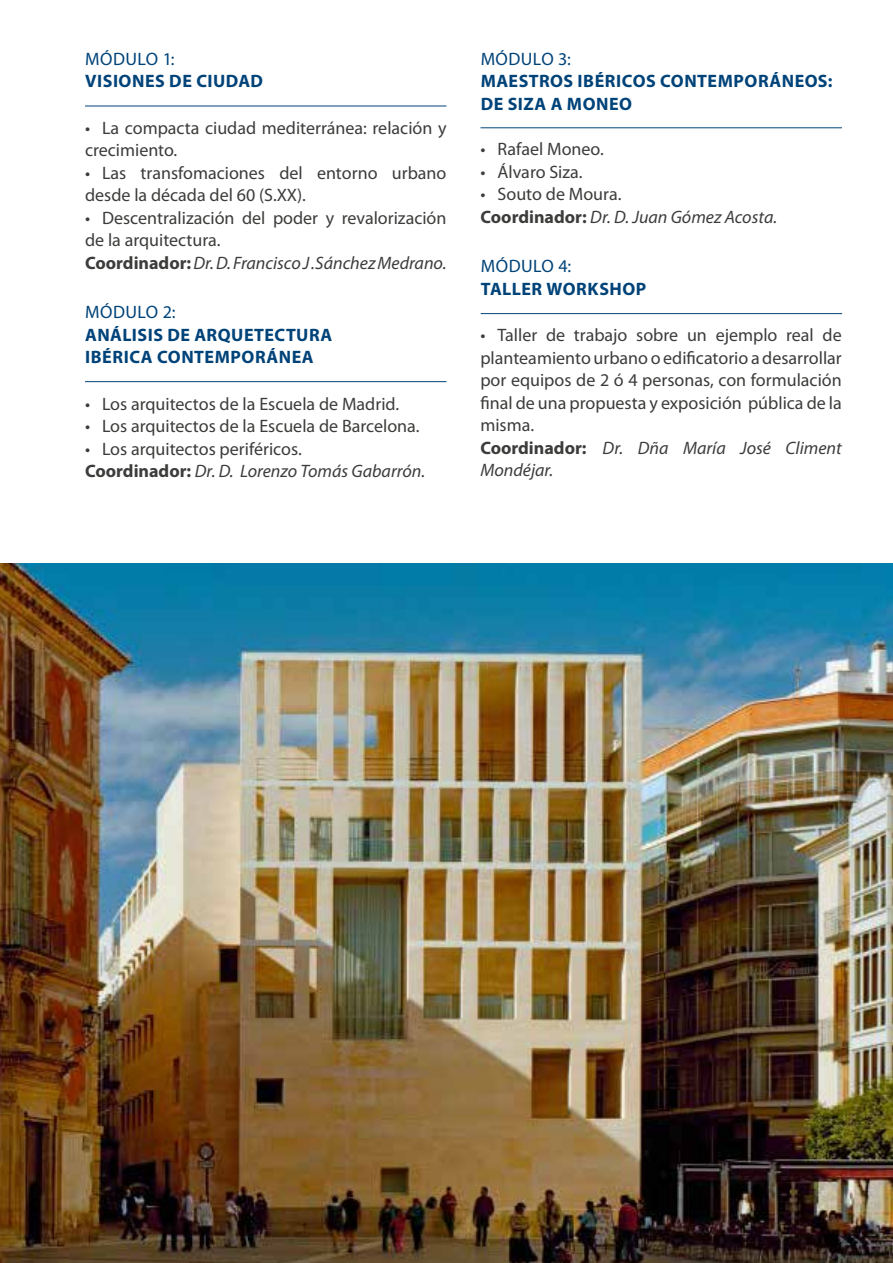
<style>
.page{position:relative;width:893px;height:1263px;background:#fff}
.page>*{position:absolute;margin:0;border:0;box-sizing:border-box;transform-origin:0 0}
.t1{font:18px/22.5px "Myriad Pro";color:#3c3c3b}
.t2{font:700 18px/22.5px "Myriad Pro";letter-spacing:.03em;color:#004379}
.t3{font:italic 18px/22.5px "Myriad Pro";color:#3c3c3b}
.t4{font:18px "Myriad Pro";letter-spacing:.025em;color:#004379}
.s1{font-weight:700}
.s2{font-style:italic}
.s3{font-style:normal}
.s4{font-weight:700;font-style:normal}
</style>
<div class="page">
<hr style="left:85px;top:106px;width:361px;height:1px;background:#004379">
<hr style="left:85px;top:381px;width:361px;height:1px;background:#004379">
<hr style="left:480px;top:127px;width:362px;height:1px;background:#004379">
<hr style="left:481px;top:313px;width:361px;height:1px;background:#004379">
<img style="left:0;top:563px;width:893px;height:700px">
<p class="t4" style="left:85px;top:47px;width:91px">MÓDULO 1:</p>
<p class="t2" style="left:85px;top:69px;width:179px">VISIONES DE CIUDAD</p>
<p class="t1" style="left:85px;top:116px;width:363px">• La compacta ciudad mediterránea: relación y crecimiento.</p>
<p class="t1" style="left:85px;top:161px;width:363px">• Las transfomaciones del entorno urbano desde la década del 60 (S.XX).</p>
<p class="t1" style="left:85px;top:206px;width:363px">• Descentralización del poder y revalorización de la arquitectura.<br><span class="s1">Coordinador:</span> <span class="s2">Dr. D. Francisco J .Sánchez Medrano.</span></p>
<p class="t4" style="left:85px;top:301px;width:92px">MÓDULO 2:</p>
<p class="t2" style="left:85px;top:323px;width:249px">ANÁLISIS DE ARQUETECTURA<br>IBÉRICA CONTEMPORÁNEA</p>
<p class="t1" style="left:85px;top:392px;width:316px">• Los arquitectos de la Escuela de Madrid.</p>
<p class="t1" style="left:85px;top:414px;width:336px">• Los arquitectos de la Escuela de Barcelona.</p>
<p class="t1" style="left:85px;top:437px;width:342px">• Los arquitectos periféricos.<br><span class="s1">Coordinador:</span> <span class="s2">Dr. D. Lorenzo Tomás Gabarrón.</span></p>
<p class="t4" style="left:481px;top:47px;width:92px">MÓDULO 3:</p>
<p class="t2" style="left:481px;top:69px;width:353px">MAESTROS IBÉRICOS CONTEMPORÁNEOS:<br>DE SIZA A MONEO</p>
<p class="t1" style="left:480px;top:138px;width:125px">• Rafael Moneo.</p>
<p class="t1" style="left:480px;top:160px;width:104px">• Álvaro Siza.</p>
<p class="t3" style="left:480px;top:183px;width:298px"><span class="s3">• Souto de Moura.<br></span><span class="s4">Coordinador:</span> Dr. D. Juan Gómez Acosta.</p>
<p class="t4" style="left:481px;top:255px;width:92px">MÓDULO 4:</p>
<p class="t2" style="left:481px;top:277px;width:167px">TALLER WORKSHOP</p>
<p class="t1" style="left:480px;top:324px;width:363px">• Taller de trabajo sobre un ejemplo real de planteamiento urbano o edificatorio a desarrollar por equipos de 2 ó 4 personas, con formulación final de una propuesta y exposición pública de la misma.<br><span class="s1">Coordinador:</span> <span class="s2">Dr. Dña María José Climent Mondéjar.</span></p>
</div>
